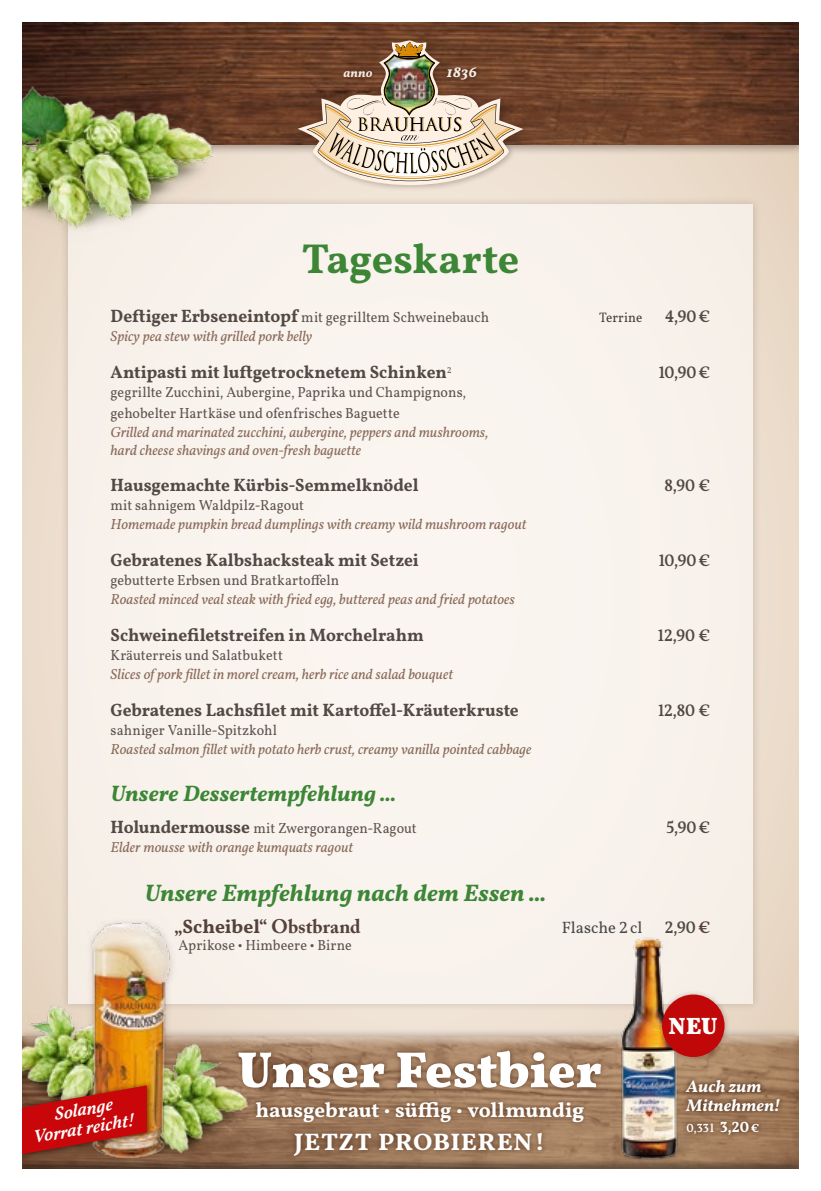
<style>
.page{position:relative;width:821px;height:1191px;background:#fff}
.page>*{position:absolute;margin:0;border:0;box-sizing:border-box;transform-origin:0 0}
.t1{font:700 51px "Vollkorn";letter-spacing:-.005em;color:#fff}
.t2{font:600 42px "Vollkorn";letter-spacing:-.01em;color:#3c8636}
.t3{font:italic 600 24px "Vollkorn";color:#3c8636}
.t4{font:600 24px "Vollkorn";letter-spacing:.015em;color:#fff;scale:1.08 1}
.t5{font:700 23.7px "Vollkorn";color:#fff}
.t6{font:italic 600 22.5px "Vollkorn";letter-spacing:-.005em;color:#3c8636}
.t7{font:600 21px "Vollkorn";letter-spacing:-.005em;color:#fff}
.t8{font:700 19.5px "Adobe Caslon Pro";color:#54413a}
.t9{font:600 18px "Vollkorn";letter-spacing:-.005em;color:#534944;scale:.96 1}
.t10{font:italic 500 18px/18.8px "Vollkorn";color:#fff;text-align:center}
.t11{font:500 17.1px "Vollkorn";color:#534944;scale:.96 1}
.t12{font:italic 600 16.95px/19.8px "Vollkorn";color:#fff}
.t13{font:16.5px "Vollkorn";color:#494948}
.t14{font:italic 600 15.15px "Vollkorn";color:#f6ece2}
.t15{font:italic 14.7px/17.7px "Vollkorn";letter-spacing:-.005em;color:#8a6c5b}
.t16{font:14.7px/21px "Vollkorn";color:#5e534e;scale:.96 1}
.t17{font:13.8px "Vollkorn";letter-spacing:.01em;color:#483e3a;scale:.96 1}
.t18{font:italic 600 12.45px "Vollkorn";color:#f6ece2}
.t19{font:500 12px "Vollkorn";color:#fff}
.s1{font-weight:600;font-size:18px;color:#534944}
.s2{font-family:"Vollkorn";font-weight:600}
.s3{color:#54413a}
.s4{font-weight:600;font-size:15px}
.s5{font-weight:600}
</style>
<div class="page">
<div style="left:21px;top:21px;width:778px;height:1148px;background:#eadbca"></div>
<div style="left:14px;top:16px;width:793px;height:139px;background:#1e0e08;opacity:.4"></div>
<img style="left:21px;top:21px;width:778px;height:124px">
<div style="left:294px;top:37px;width:236px;height:155px;background:#1e0e08;opacity:.25"></div>
<svg style="left:297px;top:41px;width:226px;height:144px"></svg>
<div style="left:340px;top:64px;width:140px;height:20px;background:#1e0e08;opacity:.45"></div>
<div style="left:60px;top:196px;width:701px;height:816px;background:#1e0e08;opacity:.25"></div>
<div style="left:68px;top:204px;width:685px;height:799px;background:#f9f3ed"></div>
<img style="left:21px;top:64px;width:205px;height:167px">
<div style="left:11px;top:1024px;width:798px;height:24px;background:#fff;opacity:.7"></div>
<div style="left:10px;top:1038px;width:800px;height:131px;background:#000;opacity:.4"></div>
<div style="left:235px;top:1046px;width:370px;height:114px;background:#4b2915;opacity:.7"></div>
<img style="left:577px;top:937px;width:162px;height:232px">
<div style="left:657px;top:990px;width:72px;height:72px;background:#1e0e08;opacity:.25"></div>
<div style="left:662px;top:994px;width:62px;height:63px;background:#c00808;border-radius:50%"></div>
<svg style="left:682px;top:1075px;width:102px;height:64px;background:#916c4e"></svg>
<img style="left:21px;top:1001px;width:158px;height:80px">
<img style="left:178px;top:1039px;width:79px;height:115px">
<div style="left:85px;top:916px;width:91px;height:249px;background:#4b2915;opacity:.25"></div>
<img style="left:86px;top:919px;width:92px;height:240px">
<div style="left:18px;top:1081px;width:135px;height:78px;background:#1e0e08;opacity:.7"></div>
<img style="left:21px;top:1085px;width:126px;height:69px">
<div style="left:0;top:0;width:21px;height:1191px;background:#fff"></div>
<div style="left:799px;top:0;width:22px;height:1191px;background:#fff"></div>
<div style="left:0;top:0;width:821px;height:21px;background:#fff"></div>
<p class="t18" style="left:343px;top:65px;width:30px">anno</p>
<p class="t14" style="left:446px;top:62px;width:32px">1836</p>
<h2 class="t2" style="left:302px;top:234px;width:219px">Tageskarte</h2>
<p class="t16" style="left:111px;top:306px;width:396px"><span class="s1">Deftiger Erbseneintopf</span> mit gegrilltem Schweinebauch</p>
<p class="t17" style="left:599px;top:309px;width:46px">Terrine</p>
<p class="t11" style="left:665px;top:306px;width:49px">4,90€</p>
<p class="t15" style="left:111px;top:327px;width:203px">Spicy pea stew with grilled pork belly</p>
<p class="t9" style="left:111px;top:361px;width:356px">Antipasti mit luftgetrocknetem Schinken<sup>2</sup></p>
<p class="t11" style="left:659px;top:362px;width:55px">10,90 €</p>
<p class="t16" style="left:111px;top:382px;width:372px">gegrillte Zucchini, Aubergine, Paprika und Champignons, gehobelter Hartkäse und ofenfrisches Baguette</p>
<p class="t15" style="left:111px;top:423px;width:379px">Grilled and marinated zucchini, aubergine, peppers and mushrooms, hard cheese shavings and oven-fresh baguette</p>
<p class="t9" style="left:111px;top:474px;width:322px">Hausgemachte Kürbis-Semmelknödel</p>
<p class="t11" style="left:664px;top:475px;width:49px">8,90 €</p>
<p class="t16" style="left:111px;top:494px;width:203px">mit sahnigem Waldpilz-Ragout</p>
<p class="t15" style="left:111px;top:515px;width:417px">Homemade pumpkin bread dumplings with creamy wild mushroom ragout</p>
<p class="t9" style="left:111px;top:549px;width:323px">Gebratenes Kalbshacksteak mit Setzei</p>
<p class="t11" style="left:659px;top:550px;width:55px">10,90 €</p>
<p class="t16" style="left:111px;top:569px;width:240px">gebutterte Erbsen und Bratkartoffeln</p>
<p class="t15" style="left:111px;top:590px;width:406px">Roasted minced veal steak with fried egg, buttered peas and fried potatoes</p>
<p class="t9" style="left:111px;top:624px;width:328px">Schweinefiletstreifen in Morchelrahm</p>
<p class="t11" style="left:658px;top:625px;width:56px">12,90 €</p>
<p class="t16" style="left:111px;top:644px;width:181px">Kräuterreis und Salatbukett</p>
<p class="t15" style="left:111px;top:665px;width:344px">Slices of pork fillet in morel cream, herb rice and salad bouquet</p>
<p class="t9" style="left:111px;top:699px;width:427px">Gebratenes Lachsfilet mit Kartoffel-Kräuterkruste</p>
<p class="t11" style="left:658px;top:700px;width:56px">12,80 €</p>
<p class="t16" style="left:111px;top:719px;width:175px">sahniger Vanille-Spitzkohl</p>
<p class="t15" style="left:111px;top:740px;width:422px">Roasted salmon fillet with potato herb crust, creamy vanilla pointed cabbage</p>
<h3 class="t6" style="left:111px;top:780px;width:287px">Unsere Dessertempfehlung ...</h3>
<p class="t16" style="left:111px;top:817px;width:320px"><span class="s1">Holundermousse</span> mit Zwergorangen-Ragout</p>
<p class="t11" style="left:666px;top:816px;width:48px">5,90€</p>
<p class="t15" style="left:111px;top:838px;width:244px">Elder mousse with orange kumquats ragout</p>
<h3 class="t3" style="left:145px;top:878px;width:403px">Unsere Empfehlung nach dem Essen ...</h3>
<h3 class="t8" style="left:174px;top:914px;width:188px">„<span class="s2">Scheibel</span>“ Obstbrand</h3>
<p class="t13" style="left:562px;top:917px;width:82px">Flasche 2cl</p>
<p class="t11" style="left:664px;top:916px;width:49px">2,90<span class="s3">€</span></p>
<p class="t16" style="left:179px;top:934px;width:182px">Aprikose • Himbeere • Birne</p>
<p class="t10" style="left:27px;top:1109px;width:104px;rotate:-10deg">Solange<br>Vorrat reicht!</p>
<h1 class="t1" style="left:237px;top:1039px;width:366px">Unser Festbier</h1>
<h3 class="t7" style="left:255px;top:1097px;width:330px">hausgebraut ∙ süffig ∙ vollmundig</h3>
<h3 class="t4" style="left:294px;top:1127px;width:234px">JETZT PROBIEREN!</h3>
<h3 class="t5" style="left:669px;top:1012px;width:50px">NEU</h3>
<p class="t12" style="left:686px;top:1075px;width:96px">Auch zum<br>Mitnehmen!</p>
<p class="t19" style="left:686px;top:1121px;width:74px">0,33l <span class="s4">3,20</span> <span class="s5">€</span></p>
</div>
